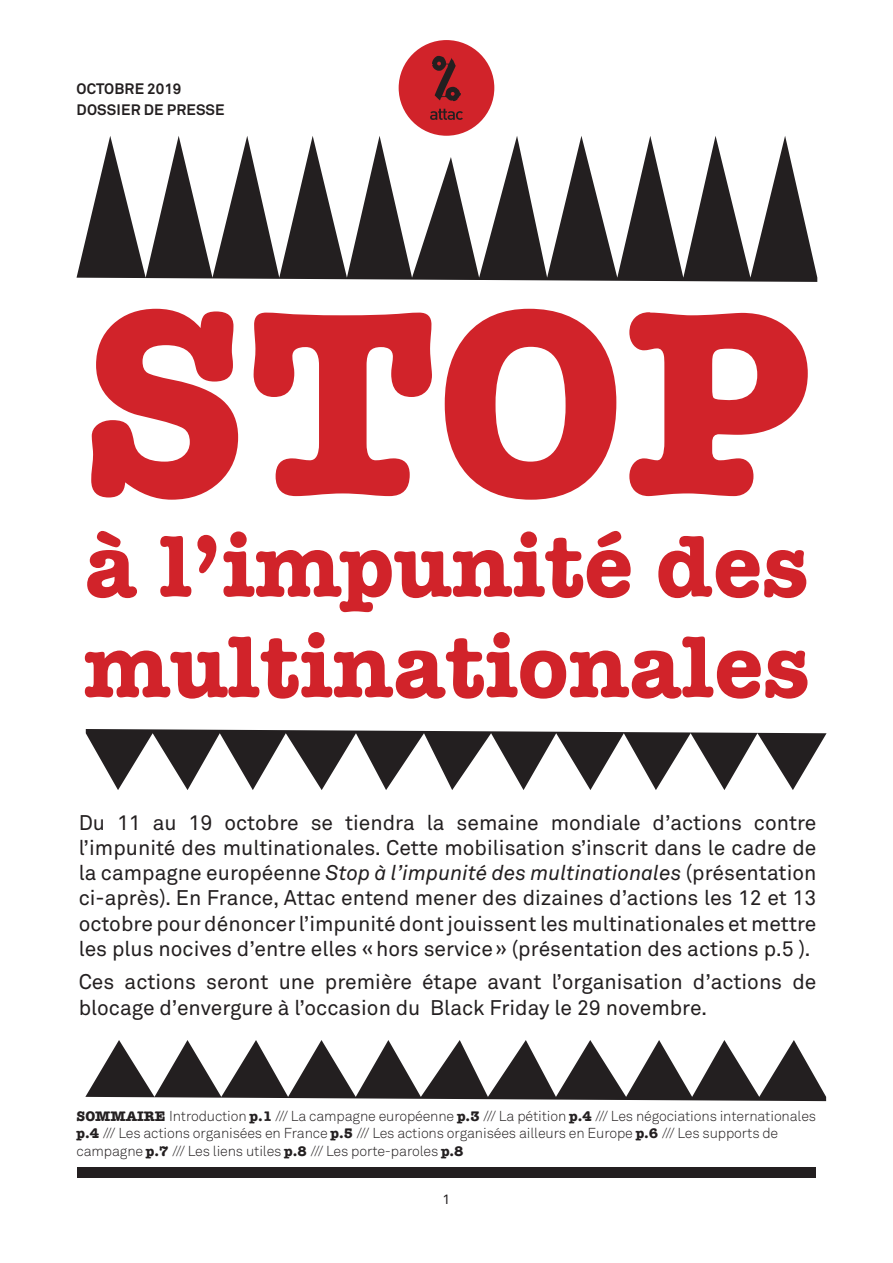
<style>
.page{position:relative;width:893px;height:1263px;background:#fff}
.page>*{position:absolute;margin:0;border:0;box-sizing:border-box;transform-origin:0 0}
.t1{font:700 271.5px "American Typewriter";color:#d1232a}
.t2{font:700 90px/100.5px "American Typewriter";color:#d1232a}
.t3{font:21px/25.2px "Akkurat Std";color:#231f20;text-align:justify}
.t4{font:700 15px/21px "Akkurat Std";letter-spacing:.01em;color:#231f20}
.t5{font:300 14.25px/17.1px "Akkurat Std";letter-spacing:-.01em;color:#231f20}
.t6{font:13.5px "Akkurat Std";color:#231f20}
.s1{font-style:italic}
.s2{font-family:"American Typewriter";font-weight:700}
</style>
<div class="page">
<div style="left:399px;top:40px;width:95px;height:96px;background:#d1232a;border-radius:50%"></div>
<svg style="left:432px;top:56px;width:29px;height:45px"></svg>
<svg style="left:430px;top:109px;width:33px;height:11px"></svg>
<svg style="left:77px;top:136px;width:740px;height:146px"></svg>
<svg style="left:86px;top:729px;width:741px;height:61px"></svg>
<svg style="left:85px;top:1040px;width:741px;height:61px"></svg>
<div style="left:77px;top:1167px;width:739px;height:11px;background:#231f20"></div>
<p class="t4" style="left:77px;top:78px;width:150px">OCTOBRE 2019<br>DOSSIER DE PRESSE</p>
<h1 class="t1" style="left:81px;top:169px;width:733px">STOP</h1>
<h2 class="t2" style="left:83px;top:512px;width:727px">à l’impunité des multinationales</h2>
<p class="t3" style="left:79px;top:810px;width:739px">Du 11 au 19 octobre se tiendra la semaine mondiale d’actions contre l’impunité des multinationales. Cette mobilisation s’inscrit dans le cadre de la campagne européenne <span class="s1">Stop à l’impunité des multinationales</span> (présentation ci-après). En France, Attac entend mener des dizaines d’actions les 12 et 13 octobre pour dénoncer l’impunité dont jouissent les multinationales et mettre les plus nocives d’entre elles «hors service» (présentation des actions p.5 ).</p>
<p class="t3" style="left:79px;top:970px;width:739px">Ces actions seront une première étape avant l’organisation d’actions de blocage d’envergure à l’occasion du Black Friday le 29 novembre.</p>
<p class="t5" style="left:77px;top:1108px;width:741px"><span class="s2">SOMMAIRE</span> Introduction <span class="s2">p.1</span> /// La campagne européenne <span class="s2">p.3</span> /// La pétition <span class="s2">p.4</span> /// Les négociations internationales <span class="s2">p.4</span> /// Les actions organisées en France <span class="s2">p.5</span> /// Les actions organisées ailleurs en Europe <span class="s2">p.6</span> /// Les supports de campagne <span class="s2">p.7</span> /// Les liens utiles <span class="s2">p.8</span> /// Les porte-paroles <span class="s2">p.8</span></p>
<p class="t6" style="left:443px;top:1192px;width:9px">1</p>
</div>
